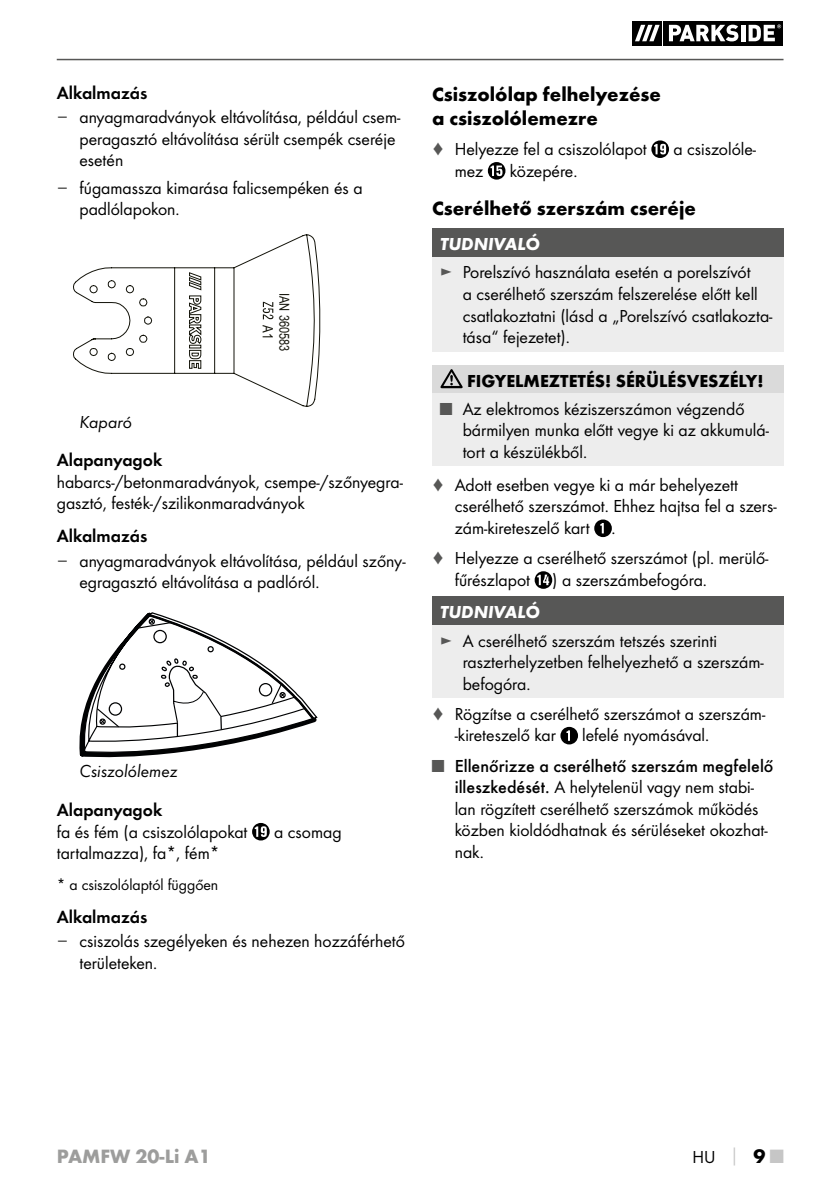
<style>
.page{position:relative;width:840px;height:1191px;background:#fff}
.page>*{position:absolute;margin:0;border:0;box-sizing:border-box;transform-origin:0 0}
.t1{font:700 20px/24px "Futura";color:#000}
.t2{font:700 20px "Futura";color:#9d9d9c}
.t3{font:18px/21.6px "Futura Boo";color:#000}
.t4{font:18px "Futura Dem";color:#000}
.t5{font:500 18px "Futura";color:#000}
.t6{font:700 18px "Futura";color:#000}
.t7{font:18px "Futura Boo Obl";color:#000}
.t8{font:italic 700 18px "Futura";color:#fff}
.t9{font:16.2px "Arial Narrow";color:#16130b;scale:.87 1}
.t10{font:16px "Futura Boo";color:#000}
.t11{font:14.4px "Arial";color:#13130a;scale:.81 1}
.t12{font:13.8px "Arial";color:#13130a;scale:.81 1}
.t13{font:12.2px "Arial";color:#13130a;scale:.81 1}
.s1{font-family:"Verdana";color:#575756}
.s2{color:#575756}
.s3{font-family:"Futura Boo";font-weight:400;color:#575756}
.s4{font-family:"Futura";font-weight:500}
.s5{font-family:"Futura";font-weight:700;color:#c6c6c6}
.s6{font-family:"Futura";font-weight:700;font-size:20px}
.s7{font-family:"Futura";font-weight:700;font-size:20px;color:#c6c6c6}
</style>
<div class="page">
<hr style="left:57px;top:59px;width:726px;height:1px;background:#575756">
<svg style="left:661px;top:21px;width:1px;height:24px"></svg>
<svg style="left:632px;top:21px;width:29px;height:24px"></svg>
<svg style="left:663px;top:21px;width:119px;height:24px"></svg>
<svg style="left:634px;top:25px;width:25px;height:16px"></svg>
<svg style="left:668px;top:25px;width:70px;height:16px"></svg>
<svg style="left:740px;top:25px;width:4px;height:16px"></svg>
<svg style="left:748px;top:24px;width:32px;height:17px"></svg>
<svg style="left:73px;top:234px;width:246px;height:140px"></svg>
<svg style="left:150px;top:272px;width:171px;height:135px"></svg>
<svg style="left:79px;top:612px;width:238px;height:145px"></svg>
<svg style="left:252px;top:823px;width:17px;height:17px"></svg>
<svg style="left:651px;top:140px;width:17px;height:18px"></svg>
<svg style="left:487px;top:162px;width:18px;height:18px"></svg>
<div style="left:432px;top:228px;width:350px;height:29px;background:#575756"></div>
<div style="left:432px;top:257px;width:350px;height:94px;background:#ededed"></div>
<div style="left:432px;top:365px;width:350px;height:28px;background:#dadada"></div>
<div style="left:432px;top:393px;width:350px;height:73px;background:#ededed"></div>
<svg style="left:440px;top:369px;width:22px;height:19px"></svg>
<svg style="left:594px;top:519px;width:17px;height:18px"></svg>
<svg style="left:534px;top:571px;width:18px;height:18px"></svg>
<div style="left:432px;top:596px;width:350px;height:29px;background:#575756"></div>
<div style="left:432px;top:625px;width:350px;height:72px;background:#ededed"></div>
<svg style="left:560px;top:727px;width:17px;height:17px"></svg>
<p class="t4" style="left:57px;top:82px;width:92px">Alkalmazás</p>
<p class="t3" style="left:79px;top:106px;width:322px;text-indent:-23px"><span class="s1">–</span> anyagmaradványok eltávolítása, például csem&shy;peragasztó eltávolítása sérült csempék cseréje esetén</p>
<p class="t3" style="left:79px;top:177px;width:284px;text-indent:-23px"><span class="s1">–</span> fúgamassza kimarása falicsempéken és a padlólapokon.</p>
<p class="t12" style="left:294px;top:293px;width:74px;rotate:90deg">IAN 360583</p>
<p class="t11" style="left:277px;top:325px;width:19px;rotate:90deg">A1</p>
<p class="t7" style="left:79px;top:411px;width:54px">Kaparó</p>
<p class="t4" style="left:57px;top:449px;width:107px">Alapanyagok</p>
<p class="t3" style="left:57px;top:471px;width:347px">habarcs-/betonmaradványok, csempe-/szőnyegra&shy;gasztó, festék-/szilikonmaradványok</p>
<p class="t4" style="left:57px;top:525px;width:92px">Alkalmazás</p>
<p class="t3" style="left:79px;top:550px;width:327px;text-indent:-23px"><span class="s1">–</span> anyagmaradványok eltávolítása, például szőny&shy;egragasztó eltávolítása a padlóról.</p>
<p class="t13" style="left:272px;top:574px;width:27px;rotate:90deg">HCS</p>
<p class="t7" style="left:79px;top:760px;width:100px">Csiszolólemez</p>
<p class="t4" style="left:57px;top:799px;width:107px">Alapanyagok</p>
<p class="t3" style="left:57px;top:820px;width:192px">fa és fém (a csiszolólapokat</p>
<p class="t3" style="left:274px;top:820px;width:69px">a csomag</p>
<p class="t3" style="left:57px;top:842px;width:164px">tartalmazza), fa*, fém*</p>
<p class="t10" style="left:57px;top:874px;width:163px">* a csiszolólaptól függően</p>
<p class="t4" style="left:57px;top:905px;width:92px">Alkalmazás</p>
<p class="t3" style="left:79px;top:930px;width:327px;text-indent:-23px"><span class="s1">–</span> csiszolás szegélyeken és nehezen hozzáférhető területeken.</p>
<p class="t1" style="left:432px;top:82px;width:230px">Csiszolólap felhelyezése a csiszolólemezre</p>
<p class="t3" style="left:432px;top:138px;width:216px"><span class="s2">♦</span> Helyezze fel a csiszolólapot</p>
<p class="t3" style="left:673px;top:138px;width:84px">a csiszolóle-</p>
<p class="t3" style="left:454px;top:160px;width:30px">mez</p>
<p class="t3" style="left:509px;top:160px;width:67px">közepére.</p>
<p class="t1" style="left:432px;top:196px;width:265px">Cserélhető szerszám cseréje</p>
<p class="t8" style="left:440px;top:232px;width:101px">TUDNIVALÓ</p>
<p class="t3" style="left:462px;top:261px;width:311px;text-indent:-23px"><span class="s2">►</span> Porelszívó használata esetén a porelszívót<br>a cserélhető szerszám felszerelése előtt kell csatlakoztatni (lásd a „Porelszívó csatlakozta&shy;tása“ fejezetet).</p>
<p class="t6" style="left:467px;top:370px;width:298px">FIGYELMEZTETÉS! SÉRÜLÉSVESZÉLY!</p>
<p class="t3" style="left:462px;top:398px;width:307px;text-indent:-23px"><span class="s2">■</span> Az elektromos kéziszerszámon végzendő bármilyen munka előtt vegye ki az akkumulá&shy;tort a készülékből.</p>
<p class="t3" style="left:454px;top:474px;width:323px;text-indent:-23px"><span class="s2">♦</span> Adott esetben vegye ki a már behelyezett cserélhető szerszámot. Ehhez hajtsa fel a szers&shy;zám-kireteszelő kart .</p>
<p class="t3" style="left:454px;top:547px;width:315px;text-indent:-23px"><span class="s2">♦</span> Helyezze a cserélhető szerszámot (pl. merülő&shy;fűrészlapot ) a szerszámbefogóra.</p>
<p class="t8" style="left:440px;top:600px;width:101px">TUDNIVALÓ</p>
<p class="t3" style="left:462px;top:629px;width:302px;text-indent:-23px"><span class="s2">►</span> A cserélhető szerszám tetszés szerinti raszterhelyzetben felhelyezhető a szerszám&shy;befogóra.</p>
<p class="t3" style="left:454px;top:703px;width:312px;text-indent:-23px"><span class="s2">♦</span> Rögzítse a cserélhető szerszámot a szerszám--kireteszelő kar</p>
<p class="t9" style="left:615px;top:386px;width:51px;rotate:-90deg">Z64 B2</p>
<p class="t3" style="left:582px;top:724px;width:126px">lefelé nyomásával.</p>
<p class="t5" style="left:432px;top:755px;width:343px"><span class="s3">■</span> Ellenőrizze a cserélhető szerszám megfelelő</p>
<p class="t3" style="left:454px;top:776px;width:314px"><span class="s4">illeszkedését.</span> A helytelenül vagy nem stabi&shy;lan rögzített cserélhető szerszámok működés közben kioldódhatnak és sérüléseket okozhat&shy;nak.</p>
<p class="t2" style="left:57px;top:1143px;width:155px">PAMFW 20-Li A1</p>
<p class="t3" style="left:692px;top:1145px;width:92px">HU <span class="s5">│</span> <span class="s6">9</span><span class="s7">■</span></p>
</div>
